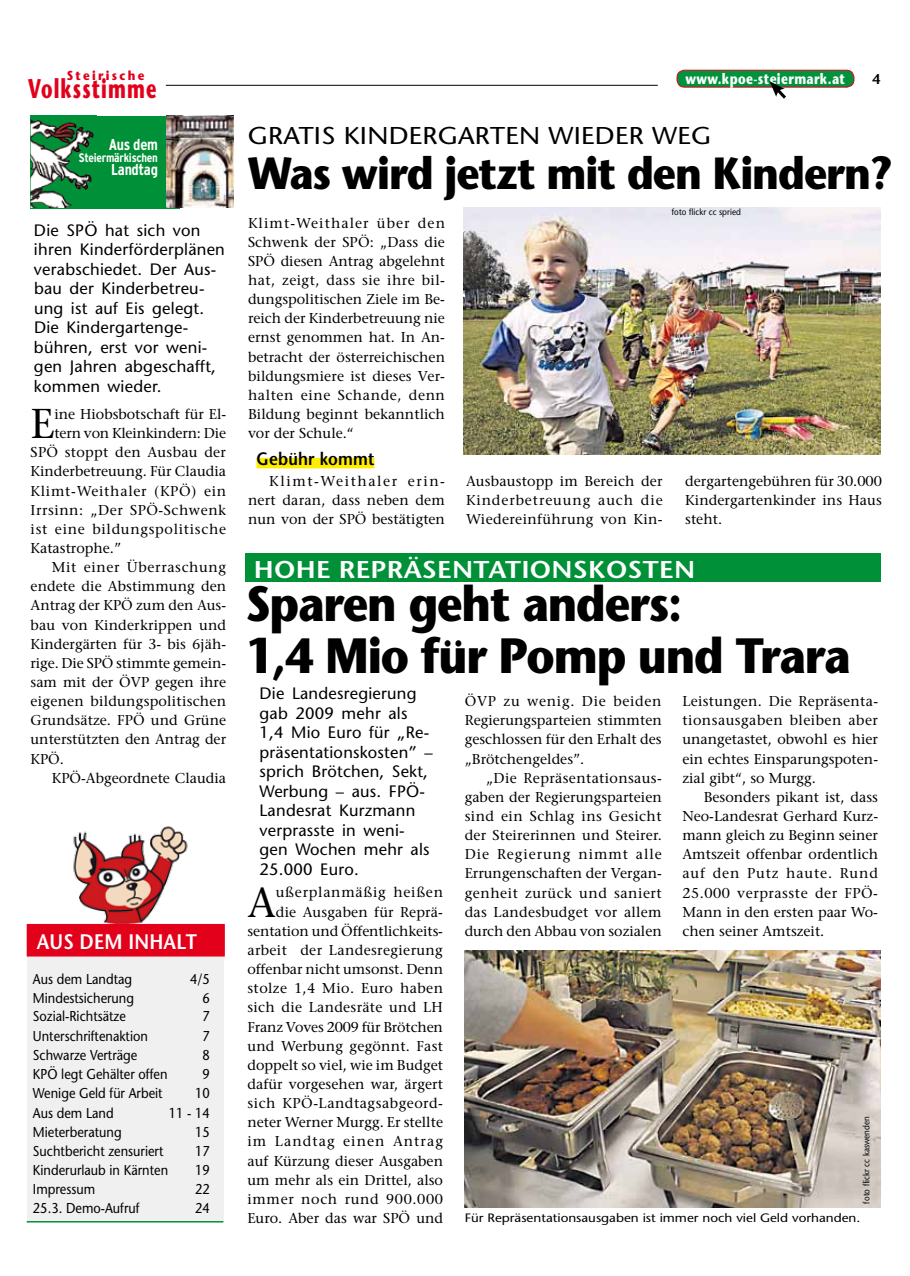
<style>
.page{position:relative;width:910px;height:1276px;background:#fff}
.page>*{position:absolute;margin:0;border:0;box-sizing:border-box;transform-origin:0 0}
.t1{font:700 49.5px/52.5px "Stone Sans";letter-spacing:-.025em;color:#000;scale:.9 1}
.t2{font:700 45px "Stone Sans";letter-spacing:-.025em;color:#000;scale:.9 1}
.t3{font:41.55px "Stone Serif";color:#000}
.t4{font:700 27px "Stone Sans";letter-spacing:.06em;color:#e2001b;scale:.67 1}
.t5{font:24.3px "Stone Sans";letter-spacing:.01em;color:#000;scale:1.11 1}
.t6{font:600 24.3px "Stone Sans";letter-spacing:.01em;color:#fff;scale:1.11 1}
.t7{font:600 21px "Stone Sans";color:#fff;scale:.9 1}
.t8{font:600 18px "Stone Sans";letter-spacing:.01em;color:#000;scale:.9 1}
.t9{font:16.5px/19.5px "Stone Sans";letter-spacing:.015em;color:#000}
.t10{font:700 condensed 15.75px "Interstate";letter-spacing:-.02em;color:#fff}
.t11{font:700 15px "Stone Sans";letter-spacing:.03em;color:#fff;scale:.8 1}
.t12{font:14.25px/19.2px "Stone Serif";color:#000;text-align:justify}
.t13{font:14.25px "Stone Sans";color:#000;scale:.9 1}
.t14{font:14.25px "Stone Serif";letter-spacing:.05em;color:#000}
.t15{font:14.25px "Stone Serif";letter-spacing:.035em;color:#000}
.t16{font:14.25px "Stone Serif";letter-spacing:.02em;color:#000}
.t17{font:14.25px "Stone Serif";letter-spacing:.04em;color:#000}
.t18{font:600 14.25px "Stone Sans";color:#000}
.t19{font:700 12.9px "Stone Sans";letter-spacing:.2em;color:#e2001b;scale:.89 1}
.t20{font:700 condensed 12.3px "Interstate";letter-spacing:-.02em;color:#fff}
.t21{font:12.15px "Stone Sans";color:#000;scale:1.11 1}
.t22{font:9px "Stone Sans";letter-spacing:.01em;color:#000;scale:.9 1}
</style>
<div class="page">
<hr style="left:166px;top:85px;width:492px;height:1px;background:#000">
<div style="left:677px;top:70px;width:177px;height:17px;background:#00933d;border-radius:7px"></div>
<div style="left:677px;top:70px;width:177px;height:17px;border:1px solid #e2001b;border-radius:7px"></div>
<svg style="left:770px;top:81px;width:19px;height:18px"></svg>
<div style="left:31px;top:116px;width:149px;height:92px;background:#009037"></div>
<img style="left:31px;top:119px;width:61px;height:89px">
<img style="left:166px;top:116px;width:68px;height:92px">
<div style="left:257px;top:458px;width:117px;height:10px;background:#ffed00"></div>
<img style="left:463px;top:207px;width:417px;height:247px">
<img style="left:465px;top:950px;width:416px;height:258px">
<div style="left:246px;top:553px;width:635px;height:29px;background:#009037"></div>
<div style="left:27px;top:925px;width:196px;height:297px;background:#f0f0f1"></div>
<div style="left:27px;top:924px;width:197px;height:31px;background:#e2001b"></div>
<div style="left:27px;top:924px;width:198px;height:32px;border:2px solid #e2001b"></div>
<img style="left:73px;top:826px;width:115px;height:97px">
<hr style="left:27px;top:1221px;width:196px;height:1px;background:#009037">
<p class="t19" style="left:67px;top:67px;width:89px">Steirische</p>
<p class="t11" style="left:685px;top:69px;width:201px">www.kpoe-steiermark.at</p>
<h3 class="t4" style="left:28px;top:72px;width:193px">Volksstimme</h3>
<p class="t18" style="left:872px;top:70px;width:10px">4</p>
<p class="t10" style="left:109px;top:136px;width:51px">Aus dem</p>
<p class="t20" style="left:79px;top:151px;width:81px">Steiermärkischen</p>
<p class="t10" style="left:111px;top:161px;width:48px">Landtag</p>
<p class="t9" style="left:34px;top:220px;width:192px">Die SPÖ hat sich von ihren Kinderförderplänen verabschiedet. Der Aus&shy;bau der Kinderbetreu&shy;ung ist auf Eis gelegt.<br>Die Kindergartenge&shy;bühren, erst vor weni&shy;gen Jahren abgeschafft, kommen wieder.</p>
<h3 class="t3" style="left:31px;top:398px;width:25px">E</h3>
<p class="t12" style="left:55px;top:404px;width:173px">ine Hiobsbotschaft für El-</p>
<p class="t12" style="left:55px;top:423px;width:173px">tern von Kleinkindern: Die</p>
<p class="t16" style="left:31px;top:443px;width:197px">SPÖ stoppt den Ausbau der</p>
<p class="t12" style="left:31px;top:462px;width:197px">Kinderbetreuung. Für Claudia</p>
<p class="t14" style="left:31px;top:482px;width:197px">Klimt-Weithaler (KPÖ) ein</p>
<p class="t15" style="left:31px;top:501px;width:197px">Irrsinn: „Der SPÖ-Schwenk</p>
<p class="t14" style="left:31px;top:520px;width:197px">ist eine bildungspolitische</p>
<p class="t12" style="left:31px;top:538px;width:92px">Katastrophe.”</p>
<p class="t17" style="left:52px;top:558px;width:176px">Mit einer Überraschung</p>
<p class="t12" style="left:31px;top:576px;width:197px">endete die Abstimmung den</p>
<p class="t12" style="left:31px;top:596px;width:197px">Antrag der KPÖ zum den Aus-</p>
<p class="t12" style="left:31px;top:615px;width:197px">bau von Kinderkrippen und</p>
<p class="t12" style="left:31px;top:634px;width:197px">Kindergärten für 3- bis 6jäh-</p>
<p class="t12" style="left:31px;top:653px;width:197px">rige. Die SPÖ stimmte gemein-</p>
<p class="t12" style="left:31px;top:672px;width:197px">sam mit der ÖVP gegen ihre</p>
<p class="t12" style="left:31px;top:691px;width:197px">eigenen bildungspolitischen</p>
<p class="t12" style="left:31px;top:710px;width:197px">Grundsätze. FPÖ und Grüne</p>
<p class="t12" style="left:31px;top:730px;width:197px">unterstützten den Antrag der</p>
<p class="t12" style="left:31px;top:749px;width:35px">KPÖ.</p>
<p class="t12" style="left:52px;top:768px;width:176px">KPÖ-Abgeordnete Claudia</p>
<h3 class="t7" style="left:37px;top:928px;width:116px">AUS DEM INHALT</h3>
<p class="t13" style="left:33px;top:970px;width:112px">Aus dem Landtag</p>
<p class="t13" style="left:190px;top:970px;width:23px">4/5</p>
<p class="t13" style="left:33px;top:989px;width:114px">Mindestsicherung</p>
<p class="t13" style="left:203px;top:989px;width:10px">6</p>
<p class="t13" style="left:33px;top:1007px;width:105px">Sozial-Richtsätze</p>
<p class="t13" style="left:203px;top:1007px;width:10px">7</p>
<p class="t13" style="left:33px;top:1027px;width:129px">Unterschriftenaktion</p>
<p class="t13" style="left:203px;top:1027px;width:10px">7</p>
<p class="t13" style="left:33px;top:1046px;width:118px">Schwarze Verträge</p>
<p class="t13" style="left:203px;top:1046px;width:10px">8</p>
<p class="t13" style="left:33px;top:1065px;width:151px">KPÖ legt Gehälter offen</p>
<p class="t13" style="left:203px;top:1065px;width:10px">9</p>
<p class="t13" style="left:33px;top:1084px;width:146px">Wenige Geld für Arbeit</p>
<p class="t13" style="left:195px;top:1084px;width:18px">10</p>
<p class="t13" style="left:33px;top:1104px;width:91px">Aus dem Land</p>
<p class="t13" style="left:169px;top:1104px;width:47px">11 - 14</p>
<p class="t13" style="left:33px;top:1123px;width:100px">Mieterberatung</p>
<p class="t13" style="left:195px;top:1123px;width:18px">15</p>
<p class="t13" style="left:33px;top:1142px;width:147px">Suchtbericht zensuriert</p>
<p class="t13" style="left:195px;top:1142px;width:18px">17</p>
<p class="t13" style="left:33px;top:1161px;width:152px">Kinderurlaub in Kärnten</p>
<p class="t13" style="left:195px;top:1161px;width:18px">19</p>
<p class="t13" style="left:33px;top:1180px;width:71px">I mpressum</p>
<p class="t13" style="left:195px;top:1180px;width:18px">22</p>
<p class="t13" style="left:33px;top:1199px;width:120px">25.3. Demo-Aufruf</p>
<p class="t13" style="left:195px;top:1199px;width:18px">24</p>
<h3 class="t5" style="left:248px;top:120px;width:116px">GRATI S KIND</h3>
<h3 class="t5" style="left:409px;top:120px;width:274px">ERGARTEN WI EDER WEG</h3>
<h2 class="t2" style="left:248px;top:144px;width:718px">Was wird jetzt mit den Kindern?</h2>
<p class="t22" style="left:672px;top:206px;width:78px">foto flickr cc spried</p>
<p class="t12" style="left:248px;top:213px;width:199px">Klimt-Weithaler über den Schwenk der SPÖ: „Dass die SPÖ diesen Antrag abgelehnt hat, zeigt, dass sie ihre bil&shy;dungspolitischen Ziele im Be&shy;reich der Kinderbetreuung nie ernst genommen hat. In An&shy;betracht der österreichischen bildungsmiere ist dieses Ver&shy;halten eine Schande, denn Bildung beginnt bekanntlich vor der Schule.“</p>
<p class="t8" style="left:257px;top:447px;width:132px">GEBÜHR KOMMT</p>
<p class="t12" style="left:248px;top:471px;width:199px;text-indent:21px">Klimt-Weithaler erin&shy;nert daran, dass neben dem nun von der SPÖ bestätigten</p>
<p class="t12" style="left:466px;top:471px;width:198px">Ausbaustopp im Bereich der Kinderbetreuung auch die Wiedereinführung von Kin-</p>
<p class="t12" style="left:685px;top:471px;width:198px">dergartengebühren für 30.000<br>Kindergartenkinder ins Haus steht.</p>
<h3 class="t6" style="left:254px;top:554px;width:399px">HOHE REPRÄSENTATIONSKOSTEN</h3>
<h1 class="t1" style="left:246px;top:576px;width:673px">Sparen geht anders:<br>1,4 Mio für Pomp und Trara</h1>
<p class="t9" style="left:259px;top:684px;width:175px">Die Landesregierung gab 2009 mehr als<br>1,4 Mio Euro für „Re&shy;präsentationskosten” – sprich Brötchen, Sekt,<br>Werbung – aus. FPÖ-<br>Landesrat Kurzmann verprasste in weni&shy;gen Wochen mehr als<br>25.000 Euro.</p>
<h3 class="t3" style="left:247px;top:876px;width:30px">A</h3>
<p class="t12" style="left:465px;top:691px;width:199px">ÖVP zu wenig. Die beiden Regierungsparteien stimmten geschlossen für den Erhalt des „Brötchengeldes”.</p>
<p class="t12" style="left:465px;top:768px;width:199px;text-indent:21px">„Die Repräsentationsaus&shy;gaben der Regierungsparteien sind ein Schlag ins Gesicht der Steirerinnen und Steirer.<br>Die Regierung nimmt alle Errungenschaften der Vergan&shy;genheit zurück und saniert das Landesbudget vor allem durch den Abbau von sozialen</p>
<p class="t12" style="left:682px;top:691px;width:197px">Leistungen. Die Repräsenta&shy;tionsausgaben bleiben aber unangetastet, obwohl es hier ein echtes Einsparungspoten&shy;zial gibt“, so Murgg.</p>
<p class="t12" style="left:682px;top:787px;width:197px;text-indent:21px">Besonders pikant ist, dass Neo-Landesrat Gerhard Kurz&shy;mann gleich zu Beginn seiner Amtszeit offenbar ordentlich auf den Putz haute. Rund 25.000 verprasste der FPÖ-Mann in den ersten paar Wo&shy;chen seiner Amtszeit.</p>
<p class="t12" style="left:247px;top:883px;width:197px;text-align:right">ußerplanmäßig heißen<br>die Ausgaben für Reprä&shy;sentation und Öffentlichkeits&shy;arbeit der Landesregierung offenbar nicht umsonst. Denn stolze 1,4 Mio. Euro haben sich die Landesräte und LH<br>Franz Voves 2009 für Brötchen und Werbung gegönnt. Fast doppelt so viel, wie im Budget dafür vorgesehen war, ärgert sich KPÖ-Landtagsabgeord&shy;neter Werner Murgg. Er stellte im Landtag einen Antrag auf Kürzung dieser Ausgaben um mehr als ein Drittel, also immer noch rund 900.000<br>Euro. Aber das war SPÖ und</p>
<p class="t22" style="left:861px;top:1203px;width:99px;rotate:-90deg">foto flickr cc kaswenden</p>
<p class="t21" style="left:465px;top:1209px;width:358px">Für Repräsentationsausgaben ist immer noch viel Geld vorhanden.</p>
</div>
